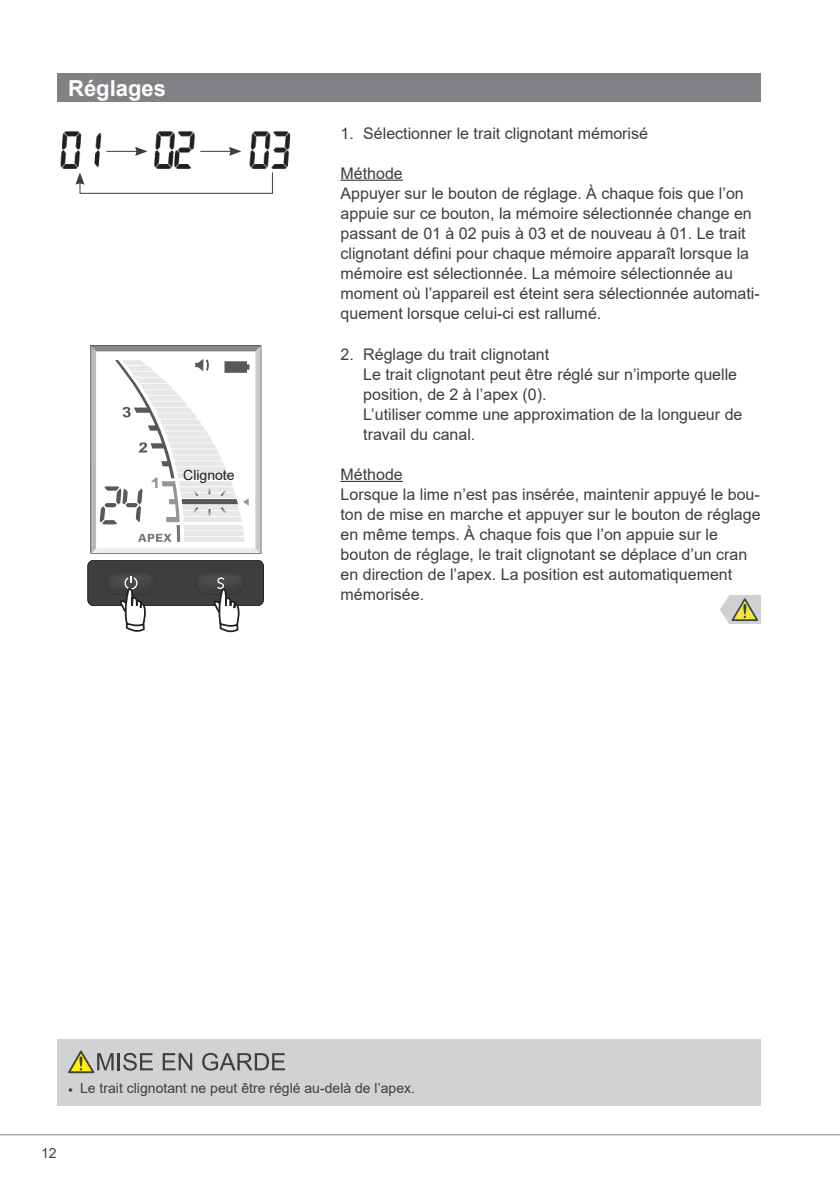
<style>
.page{position:relative;width:840px;height:1191px;background:#fff}
.page>*{position:absolute;margin:0;border:0;box-sizing:border-box;transform-origin:0 0}
.t1{font:700 22px "Arial";color:#fff}
.t2{font:16px/20px "Arial";color:#3e3e3f}
.t3{font:14px "Arial";color:#3e3e3f}
.t4{font:14px "Arial";color:#231f20}
</style>
<div class="page">
<hr style="left:0;top:1134px;width:839px;height:1px;background:#808285">
<div style="left:57px;top:74px;width:703px;height:28px;background:#808285"></div>
<img style="left:60px;top:131px;width:231px;height:38px">
<svg style="left:75px;top:172px;width:198px;height:22px"></svg>
<hr style="left:106px;top:151px;width:32px;height:1px;background:#3e3e3f">
<svg style="left:135px;top:147px;width:12px;height:9px"></svg>
<hr style="left:200px;top:151px;width:32px;height:1px;background:#3e3e3f">
<svg style="left:229px;top:147px;width:12px;height:9px"></svg>
<svg style="left:92px;top:348px;width:167px;height:204px"></svg>
<div style="left:90px;top:346px;width:171px;height:208px;border:1px solid #808285"></div>
<div style="left:88px;top:560px;width:175px;height:45px;background:#3e3e3f;border-radius:6px"></div>
<div style="left:88px;top:560px;width:175px;height:46px;border:1px solid #231f20;border-radius:6px"></div>
<div style="left:195px;top:572px;width:49px;height:22px;border:1px solid #312f30;border-radius:11px"></div>
<div style="left:106px;top:572px;width:49px;height:22px;border:1px solid #312f30;border-radius:11px"></div>
<svg style="left:195px;top:572px;width:48px;height:61px"></svg>
<svg style="left:106px;top:572px;width:48px;height:60px"></svg>
<div style="left:728px;top:595px;width:32px;height:29px;background:#cfd0d2"></div>
<svg style="left:720px;top:595px;width:37px;height:29px"></svg>
<div style="left:57px;top:1039px;width:703px;height:67px;background:#d1d2d4"></div>
<svg style="left:68px;top:1050px;width:85px;height:23px"></svg>
<svg style="left:163px;top:1053px;width:29px;height:17px"></svg>
<svg style="left:202px;top:1052px;width:83px;height:18px"></svg>
<hr style="left:340px;top:180px;width:62px;height:1px;background:#3e3e3f">
<hr style="left:340px;top:481px;width:62px;height:1px;background:#3e3e3f">
<h1 class="t1" style="left:68px;top:73px;width:99px">Réglages</h1>
<p class="t4" style="left:183px;top:465px;width:53px">Clignote</p>
<p class="t2" style="left:340px;top:123px;width:309px">1. Sélectionner le trait clignotant mémorisé</p>
<p class="t2" style="left:340px;top:163px;width:420px">Méthode<br>Appuyer sur le bouton de réglage. À chaque fois que l’on appuie sur ce bouton, la mémoire sélectionnée change en passant de 01 à 02 puis à 03 et de nouveau à 01. Le trait clignotant défini pour chaque mémoire apparaît lorsque la mémoire est sélectionnée. La mémoire sélectionnée au moment où l’appareil est éteint sera sélectionnée automati&shy;quement lorsque celui-ci est rallumé.</p>
<p class="t2" style="left:363px;top:344px;width:380px;text-indent:-23px">2. Réglage du trait clignotant<br>Le trait clignotant peut être réglé sur n’importe quelle position, de 2 à l’apex (0).<br>L’utiliser comme une approximation de la longueur de travail du canal.</p>
<p class="t2" style="left:340px;top:464px;width:421px">Méthode<br>Lorsque la lime n’est pas insérée, maintenir appuyé le bou&shy;ton de mise en marche et appuyer sur le bouton de réglage en même temps. À chaque fois que l’on appuie sur le bouton de réglage, le trait clignotant se déplace d’un cran en direction de l’apex. La position est automatiquement mémorisée.</p>
<p class="t3" style="left:68px;top:1078px;width:348px">• Le trait clignotant ne peut être réglé au-delà de l’apex.</p>
<p class="t3" style="left:41px;top:1143px;width:17px">12</p>
</div>
